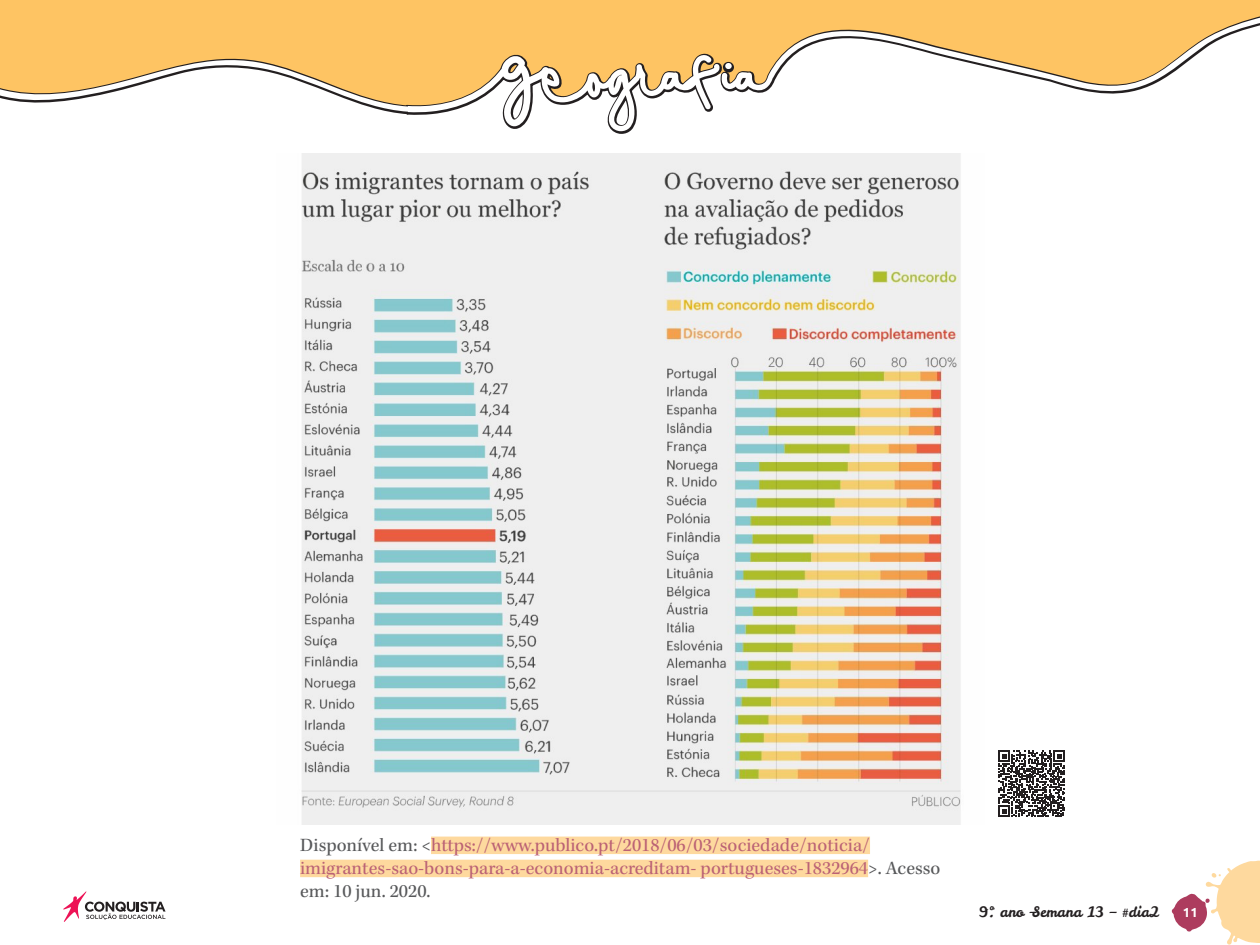
<style>
.page{position:relative;width:1260px;height:945px;background:#fff}
.page>*{position:absolute;margin:0;border:0;box-sizing:border-box;transform-origin:0 0}
.t1{font:19.25px/23.1px "Kepler Std";color:#bb6275}
.t2{font:14.35px "Leckerli One";color:#231f20}
.t3{font:700 13.12px "Ubuntu";color:#fff}
.s1{color:#57585a}
</style>
<div class="page">
<svg style="left:1172px;top:861px;width:88px;height:84px"></svg>
<svg style="left:63px;top:891px;width:103px;height:31px"></svg>
<svg style="left:0;top:0;width:1260px;height:154px"></svg>
<svg style="left:0;top:16px;width:1260px;height:115px;fill:#fec463"></svg>
<div style="left:431px;top:837px;width:439px;height:17px;background:#fed99e"></div>
<div style="left:300px;top:860px;width:568px;height:17px;background:#fed99e"></div>
<img style="left:301px;top:154px;width:660px;height:670px">
<svg style="left:999px;top:751px;width:66px;height:66px"></svg>
<p class="t1" style="left:300px;top:834px;width:642px"><span class="s1">Disponível em: &lt;</span>https://www.publico.pt/2018/06/03/sociedade/noticia/ imigrantes-sao-bons-para-a-economia-acreditam- portugueses-1832964<span class="s1">&gt;. Acesso em: 10 jun. 2020.</span></p>
<p class="t2" style="left:979px;top:903px;width:182px">9º. ano –Semana 13 – #dia2</p>
<p class="t3" style="left:1183px;top:905px;width:16px">11</p>
</div>
